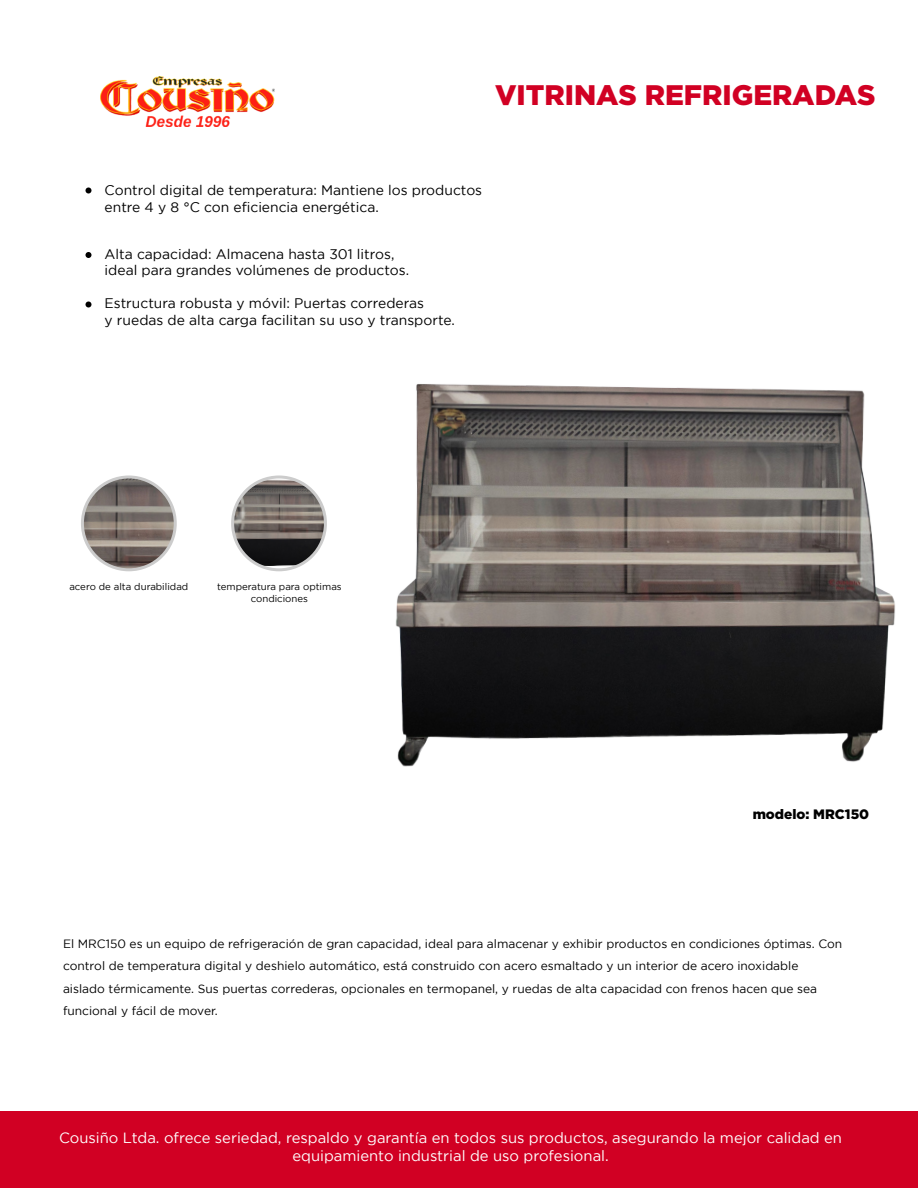
<style>
.page{position:relative;width:918px;height:1188px;background:#fff}
.page>*{position:absolute;margin:0;border:0;box-sizing:border-box;transform-origin:0 0}
.t1{font:900 28.2px "Gotham";color:#d10023}
.t2{font:14.85px/18px "Gotham";color:#fff;text-align:center}
.t3{font:13.8px/16.6px "Gotham";color:#000}
.t4{font:900 13.65px "Gotham";color:#000}
.t5{font:12px/22.5px "Gotham";color:#000}
.t6{font:9.6px/12px "Gotham";color:#000;text-align:center}
</style>
<div class="page">
<div style="left:0;top:1112px;width:918px;height:76px;background:#d10023"></div>
<img style="left:100px;top:76px;width:175px;height:51px">
<img style="left:395px;top:384px;width:500px;height:383px">
<img style="left:82px;top:477px;width:93px;height:93px;border-radius:46px">
<div style="left:81px;top:475px;width:96px;height:96px;border:3px solid #ccc;border-radius:50%"></div>
<img style="left:233px;top:477px;width:92px;height:93px;border-radius:46px">
<div style="left:231px;top:475px;width:96px;height:96px;border:3px solid #ccc;border-radius:50%"></div>
<svg style="left:86px;top:188px;width:6px;height:6px"></svg>
<svg style="left:86px;top:252px;width:6px;height:6px"></svg>
<svg style="left:86px;top:302px;width:6px;height:6px"></svg>
<h1 class="t1" style="left:495px;top:78px;width:382px">VITRINAS REFRIGERADAS</h1>
<p class="t3" style="left:105px;top:182px;width:379px">Control digital de temperatura: Mantiene los productos entre 4 y 8 °C con eficiencia energética.</p>
<p class="t3" style="left:105px;top:245px;width:306px">Alta capacidad: Almacena hasta 301 litros, ideal para grandes volúmenes de productos.</p>
<p class="t3" style="left:105px;top:295px;width:352px">Estructura robusta y móvil: Puertas correderas<br>y ruedas de alta carga facilitan su uso y transporte.</p>
<p class="t6" style="left:69px;top:580px;width:120px">acero de alta durabilidad</p>
<p class="t6" style="left:217px;top:580px;width:126px">temperatura para optimas condiciones</p>
<p class="t4" style="left:753px;top:806px;width:118px">modelo: MRC150</p>
<p class="t5" style="left:63px;top:932px;width:781px">El MRC150 es un equipo de refrigeración de gran capacidad, ideal para almacenar y exhibir productos en condiciones óptimas. Con control de temperatura digital y deshielo automático, está construido con acero esmaltado y un interior de acero inoxidable aislado térmicamente. Sus puertas correderas, opcionales en termopanel, y ruedas de alta capacidad con frenos hacen que sea funcional y fácil de mover.</p>
<p class="t2" style="left:59px;top:1128px;width:785px">Cousiño Ltda. ofrece seriedad, respaldo y garantía en todos sus productos, asegurando la mejor calidad en equipamiento industrial de uso profesional.</p>
</div>
